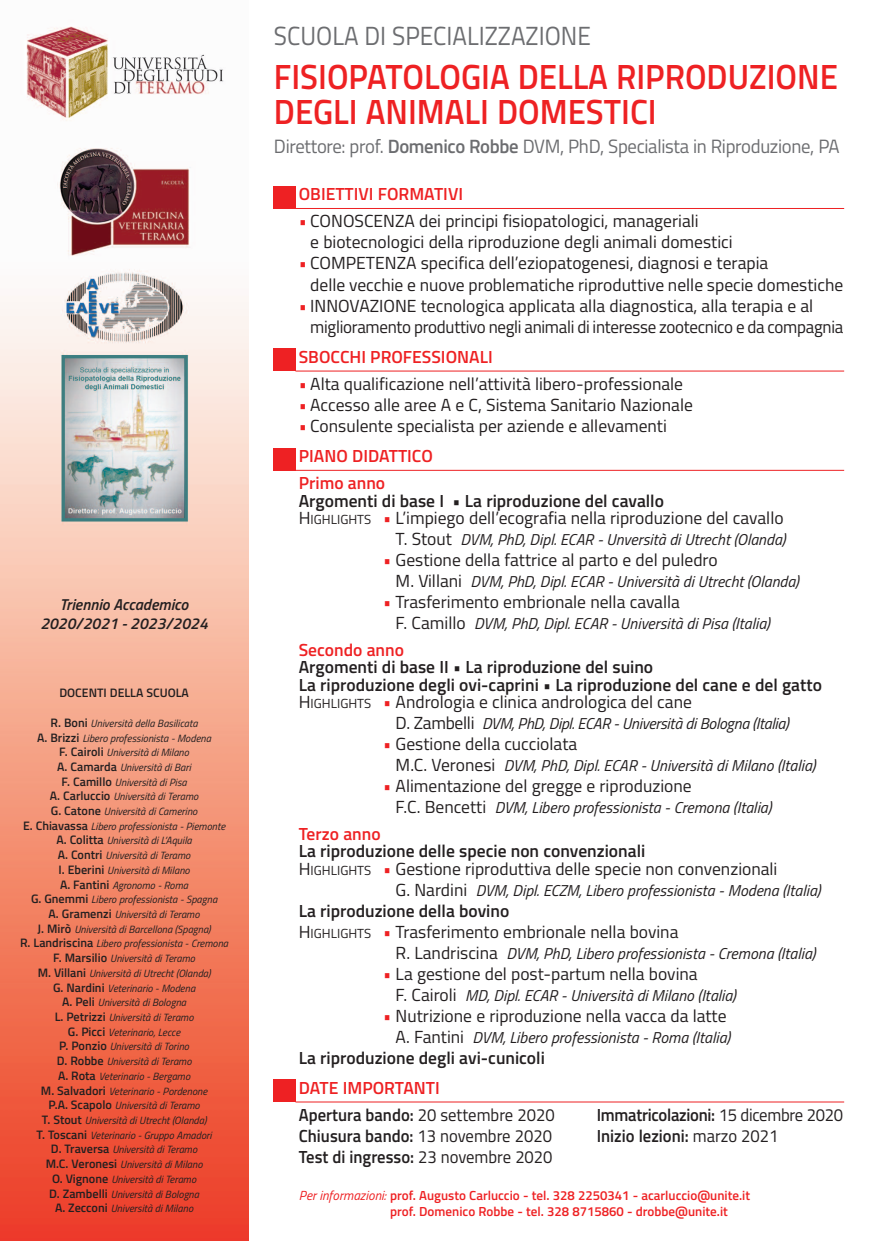
<style>
.page{position:relative;width:869px;height:1241px;background:#fff}
.page>*{position:absolute;margin:0;border:0;box-sizing:border-box;transform-origin:0 0}
.t1{font:600 35px/35px "Titillium";color:#ee2123;scale:.94 1}
.t2{font:26.25px "Titillium";color:#6c6d70;scale:.93 1}
.t3{font:19.25px "Titillium";letter-spacing:-.015em;color:#6c6d70}
.t4{font:17.5px/21px "Titillium";color:#231f20}
.t5{font:600 17.5px/17.5px "Titillium";color:#231f20}
.t6{font:600 17.5px/21px "Titillium";color:#231f20;scale:.95 1}
.t7{font:600 17.5px "Titillium";color:#ee2123}
.t8{font:italic 15.75px "Titillium";color:#231f20}
.t9{font:italic 600 15.75px/18.9px "Titillium";color:#231f20;text-align:center}
.t10{font:600 13.12px/15.8px "Titillium";color:#ee2123}
.t11{font:600 12.25px "Titillium";color:#231f20}
.t12{font:italic 10.5px/14.7px "Titillium";color:#231f20;text-align:center}
.s1{font-weight:600;font-style:normal;font-size:12.25px}
.s2{font-weight:600}
.s3{color:#ee2123}
.s4{font-size:13.12px}
.s5{font-style:normal;font-size:17.5px}
.s6{font-weight:400}
.s7{font-weight:400;font-size:13.12px}
.s8{font-weight:400;color:#ee2123}
.s9{font-weight:400;font-style:italic}
</style>
<div class="page">
<img style="left:0;top:26px;width:248px;height:1214px">
<div style="left:273px;top:186px;width:22px;height:22px;background:#ee2123"></div>
<hr style="left:295px;top:208px;width:548px;height:1px;background:#ee2123">
<div style="left:273px;top:448px;width:22px;height:22px;background:#ee2123"></div>
<hr style="left:295px;top:470px;width:548px;height:1px;background:#ee2123">
<div style="left:273px;top:348px;width:22px;height:23px;background:#ee2123"></div>
<hr style="left:295px;top:370px;width:548px;height:1px;background:#ee2123">
<div style="left:273px;top:1079px;width:22px;height:22px;background:#ee2123"></div>
<hr style="left:295px;top:1101px;width:548px;height:1px;background:#ee2123">
<h3 class="t9" style="left:40px;top:596px;width:169px">Triennio Accademico<br>2020/2021 - 2023/2024</h3>
<p class="t11" style="left:59px;top:688px;width:131px">DOCENTI DELLA SCUOLA</p>
<p class="t12" style="left:20px;top:716px;width:209px"><span class="s1">R. Boni</span> Università della Basilicata<br><span class="s1">A. Brizzi</span> Libero professionista - Modena<br><span class="s1">F. Cairoli</span> Università di Milano<br><span class="s1">A. Camarda</span> Università di Bari<br><span class="s1">F. Camillo</span> Università di Pisa<br><span class="s1">A. Carluccio</span> Università di Teramo<br><span class="s1">G. Catone</span> Università di Camerino<br><span class="s1">E. Chiavassa</span> Libero professionista - Piemonte <span class="s1">A. Colitta</span> Università di L’Aquila<br><span class="s1">A. Contri</span> Università di Teramo<br><span class="s1">I. Eberini</span> Università di Milano<br><span class="s1">A. Fantini</span> Agronomo - Roma<br><span class="s1">G. Gnemmi</span> Libero professionista - Spagna<br><span class="s1">A. Gramenzi</span> Università di Teramo<br><span class="s1">J. Mirò</span> Università di Barcellona (Spagna)<br><span class="s1">R. Landriscina</span> Libero professionista - Cremona <span class="s1">F. Marsilio</span> Università di Teramo<br><span class="s1">M. Villani</span> Università di Utrecht (Olanda)<br><span class="s1">G. Nardini</span> Veterinario - Modena<br><span class="s1">A. Peli</span> Università di Bologna<br><span class="s1">L. Petrizzi</span> Università di Teramo<br><span class="s1">G. Picci</span> Veterinario, Lecce<br><span class="s1">P. Ponzio</span> Università di Torino<br><span class="s1">D. Robbe</span> Università di Teramo<br><span class="s1">A. Rota</span> Veterinario - Bergamo<br><span class="s1">M. Salvadori</span> Veterinario - Pordenone<br><span class="s1">P.A. Scapolo</span> Università di Teramo<br><span class="s1">T. Stout</span> Università di Utrecht (Olanda)<br><span class="s1">T. Toscani</span> Veterinario - Gruppo Amadori<br><span class="s1">D. Traversa</span> Università di Teramo<br><span class="s1">M.C. Veronesi</span> Università di Milano<br><span class="s1">O. Vignone</span> Università di Teramo<br><span class="s1">D. Zambelli</span> Università di Bologna<br><span class="s1">A. Zecconi</span> Università di Milano</p>
<h2 class="t2" style="left:274px;top:27px;width:342px">SCUOLA DI SPECIALIZZAZIONE</h2>
<h1 class="t1" style="left:274px;top:63px;width:601px">FISIOPATOLOGIA DELLA RIPRODUZIONE<br>DEGLI ANIMALI DOMESTICI</h1>
<h3 class="t3" style="left:274px;top:139px;width:567px">Direttore: prof. <span class="s2">Domenico Robbe</span> DVM, PhD, Specialista in Riproduzione, PA</h3>
<h3 class="t7" style="left:299px;top:188px;width:166px">OBIETTIVI FORMATIVI</h3>
<h3 class="t4" style="left:310px;top:212px;width:423px;text-indent:-11px"><span class="s3">•</span> CONOSCENZA dei principi fisiopatologici, manageriali<br>e biotecnologici della riproduzione degli animali domestici</h3>
<h3 class="t4" style="left:310px;top:254px;width:534px;text-indent:-11px"><span class="s3">•</span> COMPETENZA specifica dell’eziopatogenesi, diagnosi e terapia<br>delle vecchie e nuove problematiche riproduttive nelle specie domestiche</h3>
<h3 class="t4" style="left:310px;top:296px;width:534px;text-indent:-11px"><span class="s3">•</span> INNOVAZIONE tecnologica applicata alla diagnostica, alla terapia e al miglioramento produttivo negli animali di interesse zootecnico e da compagnia</h3>
<h3 class="t7" style="left:299px;top:350px;width:195px">SBOCCHI PROFESSIONALI</h3>
<h3 class="t4" style="left:299px;top:375px;width:385px"><span class="s3">•</span> Alta qualificazione nell’attività libero-professionale</h3>
<h3 class="t4" style="left:299px;top:396px;width:395px"><span class="s3">•</span> Accesso alle aree A e C, Sistema Sanitario Nazionale</h3>
<h3 class="t4" style="left:299px;top:417px;width:369px"><span class="s3">•</span> Consulente specialista per aziende e allevamenti</h3>
<h3 class="t7" style="left:299px;top:449px;width:135px">PIANO DIDATTICO</h3>
<h3 class="t7" style="left:299px;top:477px;width:88px">Primo anno</h3>
<h3 class="t4" style="left:299px;top:493px;width:486px;line-height:17.5px"><span class="s2">Argomenti di base I • La riproduzione del cavallo<br></span>H<span class="s4">IGHLIGHTS</span> <span class="s3">•</span> L’impiego dell’ecografia nella riproduzione del cavallo</h3>
<h3 class="t8" style="left:395px;top:534px;width:391px"><span class="s5">T. Stout</span> DVM, PhD, Dipl. ECAR - Unversità di Utrecht (Olanda)</h3>
<h3 class="t4" style="left:383px;top:551px;width:336px"><span class="s3">•</span> Gestione della fattrice al parto e del puledro</h3>
<h3 class="t8" style="left:395px;top:576px;width:404px"><span class="s5">M. Villani</span> DVM, PhD, Dipl. ECAR - Università di Utrecht (Olanda)</h3>
<h3 class="t4" style="left:383px;top:593px;width:298px"><span class="s3">•</span> Trasferimento embrionale nella cavalla</h3>
<h3 class="t8" style="left:395px;top:618px;width:375px"><span class="s5">F. Camillo</span> DVM, PhD, Dipl. ECAR - Università di Pisa (Italia)</h3>
<h3 class="t7" style="left:299px;top:643px;width:107px">Secondo anno</h3>
<h3 class="t5" style="left:299px;top:660px;width:524px">Argomenti di base II • La riproduzione del suino<br>La riproduzione degli ovi-caprini • La riproduzione del cane e del gatto<br><span class="s6">H</span><span class="s7">IGHLIGHTS</span> <span class="s8">•</span> <span class="s6">Andrologia e clinica andrologica del cane</span></h3>
<h3 class="t8" style="left:395px;top:717px;width:394px"><span class="s5">D. Zambelli</span> DVM, PhD, Dipl. ECAR - Università di Bologna (Italia)</h3>
<h3 class="t4" style="left:383px;top:735px;width:195px"><span class="s3">•</span> Gestione della cucciolata</h3>
<h3 class="t8" style="left:395px;top:759px;width:421px"><span class="s5">M.C. Veronesi</span> DVM, PhD, Dipl. ECAR - Università di Milano (Italia)</h3>
<h3 class="t4" style="left:383px;top:777px;width:310px"><span class="s3">•</span> Alimentazione del gregge e riproduzione</h3>
<h3 class="t8" style="left:395px;top:801px;width:377px"><span class="s5">F.C. Bencetti</span> DVM, Libero professionista - Cremona (Italia)</h3>
<h3 class="t7" style="left:299px;top:827px;width:83px">Terzo anno</h3>
<h3 class="t4" style="left:299px;top:843px;width:480px;line-height:17.5px"><span class="s2">La riproduzione delle specie non convenzionali<br></span>H<span class="s4">IGHLIGHTS</span> <span class="s3">•</span> Gestione riproduttiva delle specie non convenzionali</h3>
<h3 class="t8" style="left:395px;top:884px;width:426px"><span class="s5">G. Nardini</span> DVM, Dipl. ECZM, Libero professionista - Modena (Italia)</h3>
<h3 class="t4" style="left:299px;top:901px;width:381px"><span class="s2">La riproduzione della bovino<br></span>H<span class="s4">IGHLIGHTS</span> <span class="s3">•</span> Trasferimento embrionale nella bovina</h3>
<h3 class="t8" style="left:395px;top:947px;width:421px"><span class="s5">R. Landriscina</span> DVM, PhD, Libero professionista - Cremona (Italia)</h3>
<h3 class="t4" style="left:383px;top:964px;width:316px"><span class="s3">•</span> La gestione del post-partum nella bovina</h3>
<h3 class="t8" style="left:395px;top:989px;width:341px"><span class="s5">F. Cairoli</span> MD, Dipl. ECAR - Università di Milano (Italia)</h3>
<h3 class="t4" style="left:383px;top:1006px;width:345px"><span class="s3">•</span> Nutrizione e riproduzione nella vacca da latte</h3>
<h3 class="t8" style="left:395px;top:1031px;width:336px"><span class="s5">A. Fantini</span> DVM, Libero professionista - Roma (Italia)</h3>
<h3 class="t5" style="left:299px;top:1050px;width:247px">La riproduzione degli avi-cunicoli</h3>
<h3 class="t7" style="left:299px;top:1081px;width:142px">DATE IMPORTANTI</h3>
<h3 class="t6" style="left:299px;top:1105px;width:271px">Apertura bando: <span class="s6">20 settembre 2020<br></span>Chiusura bando: <span class="s6">13 novembre 2020<br></span>Test di ingresso: <span class="s6">23 novembre 2020</span></h3>
<h3 class="t6" style="left:596px;top:1105px;width:261px">Immatricolazioni: <span class="s6">15 dicembre 2020<br></span>Inizio lezioni: <span class="s6">marzo 2021</span></h3>
<p class="t10" style="left:390px;top:1188px;width:361px;text-indent:-91px"><span class="s9">Per informazioni:</span> prof. Augusto Carluccio - tel. 328 2250341 - acarluccio@unite.it prof. Domenico Robbe - tel. 328 8715860 - drobbe@unite.it</p>
</div>
